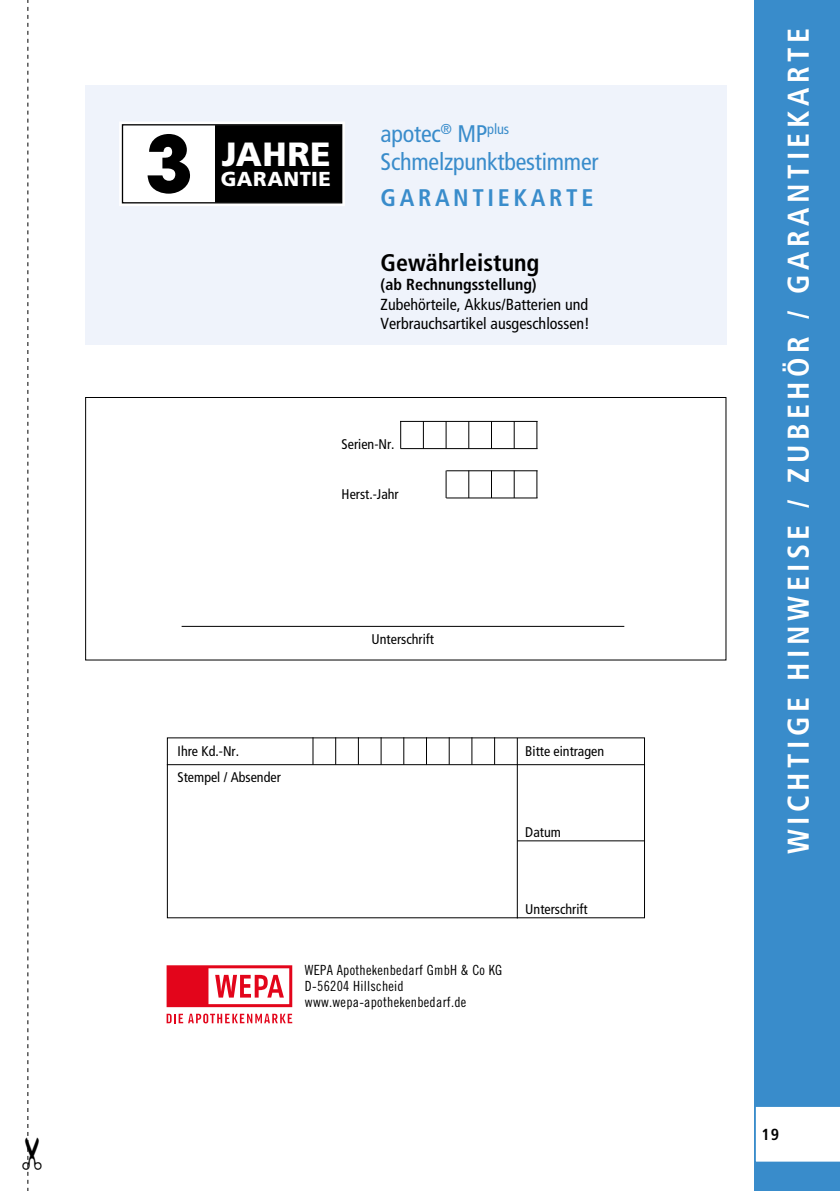
<style>
.page{position:relative;width:840px;height:1191px;background:#fff}
.page>*{position:absolute;margin:0;border:0;box-sizing:border-box;transform-origin:0 0}
.t1{font:700 77.8px "ITC Avant Garde Std";color:#000}
.t2{font:900 33.6px "Frutiger LT Std";letter-spacing:.015em;color:#fff}
.t3{font:700 condensed 30px "Frutiger LT Std";letter-spacing:.15em;color:#fff}
.t4{font:condensed 24px/28.8px "Frutiger LT Std";letter-spacing:-.01em;color:#398ccb}
.t5{font:700 condensed 24px "Frutiger LT Std";color:#000}
.t6{font:700 condensed 24px "Frutiger LT Std";letter-spacing:.15em;color:#398ccb}
.t7{font:900 20.2px "Frutiger LT Std";letter-spacing:.02em;color:#fff}
.t8{font:condensed 16px/19.2px "Frutiger LT Std";color:#000}
.t9{font:700 condensed 16px "Frutiger LT Std";color:#000}
.t10{font:condensed 14px "Frutiger LT Std";color:#000}
.t11{font:14px/16px "Trade Gothic LT Std Cn 18";letter-spacing:.02em;color:#000}
</style>
<div class="page">
<div style="left:754px;top:0;width:85px;height:1191px;background:#398ccb"></div>
<div style="left:755px;top:1106px;width:84px;height:56px;background:#fff"></div>
<div style="left:85px;top:397px;width:641px;height:263px;border:1px solid #000"></div>
<div style="left:85px;top:85px;width:641px;height:260px;background:#eff3fb"></div>
<hr style="left:167px;top:764px;width:477px;height:1px;background:#000">
<hr style="left:516px;top:738px;width:1px;height:180px;background:#000">
<hr style="left:517px;top:840px;width:127px;height:1px;background:#000">
<svg style="left:312px;top:737px;width:1px;height:27px"></svg>
<svg style="left:335px;top:737px;width:1px;height:27px"></svg>
<svg style="left:357px;top:737px;width:1px;height:27px"></svg>
<svg style="left:380px;top:737px;width:1px;height:27px"></svg>
<svg style="left:403px;top:737px;width:1px;height:27px"></svg>
<svg style="left:448px;top:737px;width:1px;height:27px"></svg>
<svg style="left:471px;top:737px;width:1px;height:27px"></svg>
<svg style="left:494px;top:737px;width:1px;height:27px"></svg>
<hr style="left:181px;top:626px;width:443px;height:1px;background:#000">
<svg style="left:400px;top:422px;width:1px;height:26px"></svg>
<svg style="left:422px;top:422px;width:1px;height:26px"></svg>
<svg style="left:445px;top:422px;width:1px;height:26px"></svg>
<svg style="left:468px;top:422px;width:1px;height:26px"></svg>
<svg style="left:513px;top:422px;width:1px;height:26px"></svg>
<svg style="left:536px;top:422px;width:1px;height:26px"></svg>
<hr style="left:400px;top:421px;width:137px;height:1px;background:#000">
<hr style="left:400px;top:448px;width:137px;height:1px;background:#000">
<svg style="left:445px;top:470px;width:1px;height:28px"></svg>
<svg style="left:468px;top:471px;width:1px;height:26px"></svg>
<svg style="left:513px;top:471px;width:1px;height:26px"></svg>
<svg style="left:536px;top:471px;width:1px;height:26px"></svg>
<hr style="left:446px;top:470px;width:91px;height:1px;background:#000">
<hr style="left:446px;top:497px;width:91px;height:1px;background:#000">
<svg style="left:426px;top:737px;width:1px;height:27px"></svg>
<svg style="left:166px;top:1013px;width:126px;height:10px"></svg>
<svg style="left:166px;top:965px;width:126px;height:42px"></svg>
<div style="left:121px;top:123px;width:222px;height:81px;background:#000"></div>
<div style="left:119px;top:121px;width:226px;height:85px;border:4px solid #fff"></div>
<div style="left:122px;top:124px;width:92px;height:79px;background:#fff"></div>
<div style="left:122px;top:124px;width:220px;height:79px;border:1px solid #000"></div>
<svg style="left:27px;top:0;width:2px;height:1191px"></svg>
<h1 class="t1" style="left:145px;top:113px;width:50px">3</h1>
<h2 class="t2" style="left:221px;top:133px;width:111px">JAHRE</h2>
<h3 class="t7" style="left:221px;top:166px;width:111px">GARANTIE</h3>
<h3 class="t4" style="left:380px;top:119px;width:219px">apotec<sup>®</sup> MP<sup>plus<br></sup>Schmelzpunktbestimmer</h3>
<h3 class="t6" style="left:380px;top:184px;width:214px">GARANTIEKARTE</h3>
<h3 class="t5" style="left:380px;top:249px;width:160px">Gewährleistung</h3>
<p class="t9" style="left:380px;top:275px;width:157px">(ab Rechnungsstellung)</p>
<p class="t8" style="left:380px;top:294px;width:211px">Zubehörteile, Akkus/Batterien und<br>Verbrauchsartikel ausgeschlossen!</p>
<p class="t10" style="left:341px;top:436px;width:54px">Serien-Nr.</p>
<p class="t10" style="left:341px;top:485px;width:59px">Herst.-Jahr</p>
<p class="t10" style="left:371px;top:630px;width:64px">Unterschrift</p>
<p class="t10" style="left:177px;top:743px;width:63px">Ihre Kd.-Nr.</p>
<p class="t10" style="left:525px;top:742px;width:80px">Bitte eintragen</p>
<p class="t10" style="left:177px;top:769px;width:105px">Stempel / Absender</p>
<p class="t10" style="left:525px;top:824px;width:37px">Datum</p>
<p class="t11" style="left:305px;top:962px;width:199px">WEPA Apothekenbedarf GmbH &amp; Co KG<br>D-56204 Hillscheid www.wepa-apothekenbedarf.de</p>
<p class="t10" style="left:525px;top:900px;width:64px">Unterschrift</p>
<h3 class="t3" style="left:780px;top:854px;width:827px;rotate:-90deg">WICHTIGE HINWEISE / ZUBEHÖR / GARANTIEKARTE</h3>
<p class="t9" style="left:761px;top:1125px;width:19px">19</p>
</div>
